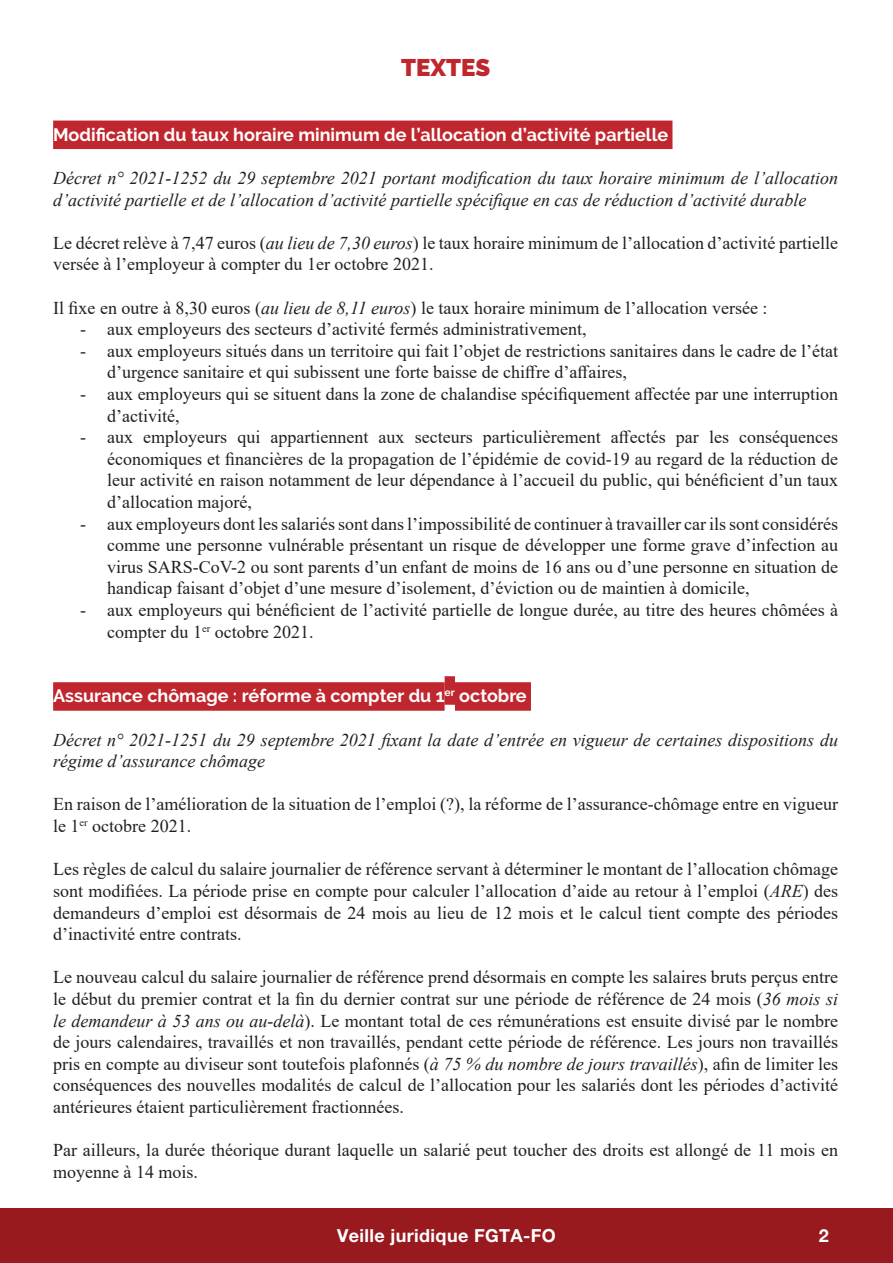
<style>
.page{position:relative;width:893px;height:1263px;background:#fff}
.page>*{position:absolute;margin:0;border:0;box-sizing:border-box;transform-origin:0 0}
.t1{font:900 24px "Raleway";color:#c0262d}
.t2{font:18px/21.6px "Times New Roman";color:#231f20}
.t3{font:italic 18px/21.6px "Times New Roman";color:#231f20}
.t4{font:700 18px "Raleway";color:#fff}
.t5{font:700 18px "Helvetica Neue LT Pro";letter-spacing:.02em;color:#fff}
.s1{font-style:italic}
</style>
<div class="page">
<div style="left:0;top:1209px;width:893px;height:54px;background:#981a1e"></div>
<div style="left:53px;top:121px;width:619px;height:28px;background:#c0262d"></div>
<div style="left:53px;top:682px;width:392px;height:29px;background:#c0262d"></div>
<div style="left:445px;top:676px;width:10px;height:29px;background:#c0262d"></div>
<div style="left:455px;top:682px;width:76px;height:29px;background:#c0262d"></div>
<h1 class="t1" style="left:401px;top:54px;width:91px">TEXTES</h1>
<p class="t4" style="left:53px;top:124px;width:616px">Modification du taux horaire minimum de l’allocation d’activité partielle</p>
<p class="t3" style="left:53px;top:167px;width:786px">Décret n° 2021-1252 du 29 septembre 2021 portant modification du taux horaire minimum de l’allocation d’activité partielle et de l’allocation d’activité partielle spécifique en cas de réduction d’activité durable</p>
<p class="t2" style="left:53px;top:231px;width:786px">Le décret relève à 7,47 euros (<span class="s1">au lieu de 7,30 euros</span>) le taux horaire minimum de l’allocation d’activité partielle versée à l’employeur à compter du 1er octobre 2021.</p>
<p class="t2" style="left:53px;top:296px;width:716px">Il fixe en outre à 8,30 euros (<span class="s1">au lieu de 8,11 euros</span>) le taux horaire minimum de l’allocation versée :</p>
<p class="t2" style="left:80px;top:318px;width:508px">- aux employeurs des secteurs d’activité fermés administrativement,</p>
<p class="t2" style="left:107px;top:339px;width:732px;text-indent:-27px">- aux employeurs situés dans un territoire qui fait l’objet de restrictions sanitaires dans le cadre de l’état d’urgence sanitaire et qui subissent une forte baisse de chiffre d’affaires,</p>
<p class="t2" style="left:107px;top:383px;width:732px;text-indent:-27px">- aux employeurs qui se situent dans la zone de chalandise spécifiquement affectée par une interruption d’activité,</p>
<p class="t2" style="left:107px;top:426px;width:732px;text-align:justify;text-indent:-27px">- aux employeurs qui appartiennent aux secteurs particulièrement affectés par les conséquences économiques et financières de la propagation de l’épidémie de covid-19 au regard de la réduction de leur activité en raison notamment de leur dépendance à l’accueil du public, qui bénéficient d’un taux d’allocation majoré,</p>
<p class="t2" style="left:107px;top:512px;width:732px;text-align:justify;text-indent:-27px">- aux employeurs dont les salariés sont dans l’impossibilité de continuer à travailler car ils sont considérés comme une personne vulnérable présentant un risque de développer une forme grave d’infection au virus SARS-CoV-2 ou sont parents d’un enfant de moins de 16 ans ou d’une personne en situation de handicap faisant d’objet d’une mesure d’isolement, d’éviction ou de maintien à domicile,</p>
<p class="t2" style="left:107px;top:599px;width:732px;text-indent:-27px">- aux employeurs qui bénéficient de l’activité partielle de longue durée, au titre des heures chômées à compter du 1<sup>er</sup> octobre 2021.</p>
<p class="t4" style="left:53px;top:686px;width:475px">Assurance chômage : réforme à compter du 1<sup>er</sup> octobre</p>
<p class="t3" style="left:53px;top:728px;width:786px">Décret n° 2021-1251 du 29 septembre 2021 fixant la date d’entrée en vigueur de certaines dispositions du régime d’assurance chômage</p>
<p class="t2" style="left:53px;top:793px;width:786px">En raison de l’amélioration de la situation de l’emploi (?), la réforme de l’assurance-chômage entre en vigueur le 1<sup>er</sup> octobre 2021.</p>
<p class="t2" style="left:53px;top:858px;width:786px;text-align:justify">Les règles de calcul du salaire journalier de référence servant à déterminer le montant de l’allocation chômage sont modifiées. La période prise en compte pour calculer l’allocation d’aide au retour à l’emploi (<span class="s1">ARE</span>) des demandeurs d’emploi est désormais de 24 mois au lieu de 12 mois et le calcul tient compte des périodes d’inactivité entre contrats.</p>
<p class="t2" style="left:53px;top:966px;width:786px;text-align:justify">Le nouveau calcul du salaire journalier de référence prend désormais en compte les salaires bruts perçus entre le début du premier contrat et la fin du dernier contrat sur une période de référence de 24 mois (<span class="s1">36 mois si le demandeur à 53 ans ou au-delà</span>). Le montant total de ces rémunérations est ensuite divisé par le nombre de jours calendaires, travaillés et non travaillés, pendant cette période de référence. Les jours non travaillés pris en compte au diviseur sont toutefois plafonnés (<span class="s1">à 75 % du nombre de jours travaillés</span>), afin de limiter les conséquences des nouvelles modalités de calcul de l’allocation pour les salariés dont les périodes d’activité antérieures étaient particulièrement fractionnées.</p>
<p class="t2" style="left:53px;top:1139px;width:786px">Par ailleurs, la durée théorique durant laquelle un salarié peut toucher des droits est allongé de 11 mois en moyenne à 14 mois.</p>
<p class="t5" style="left:337px;top:1225px;width:220px">Veille juridique FGTA-FO</p>
<p class="t5" style="left:819px;top:1225px;width:12px">2</p>
</div>
